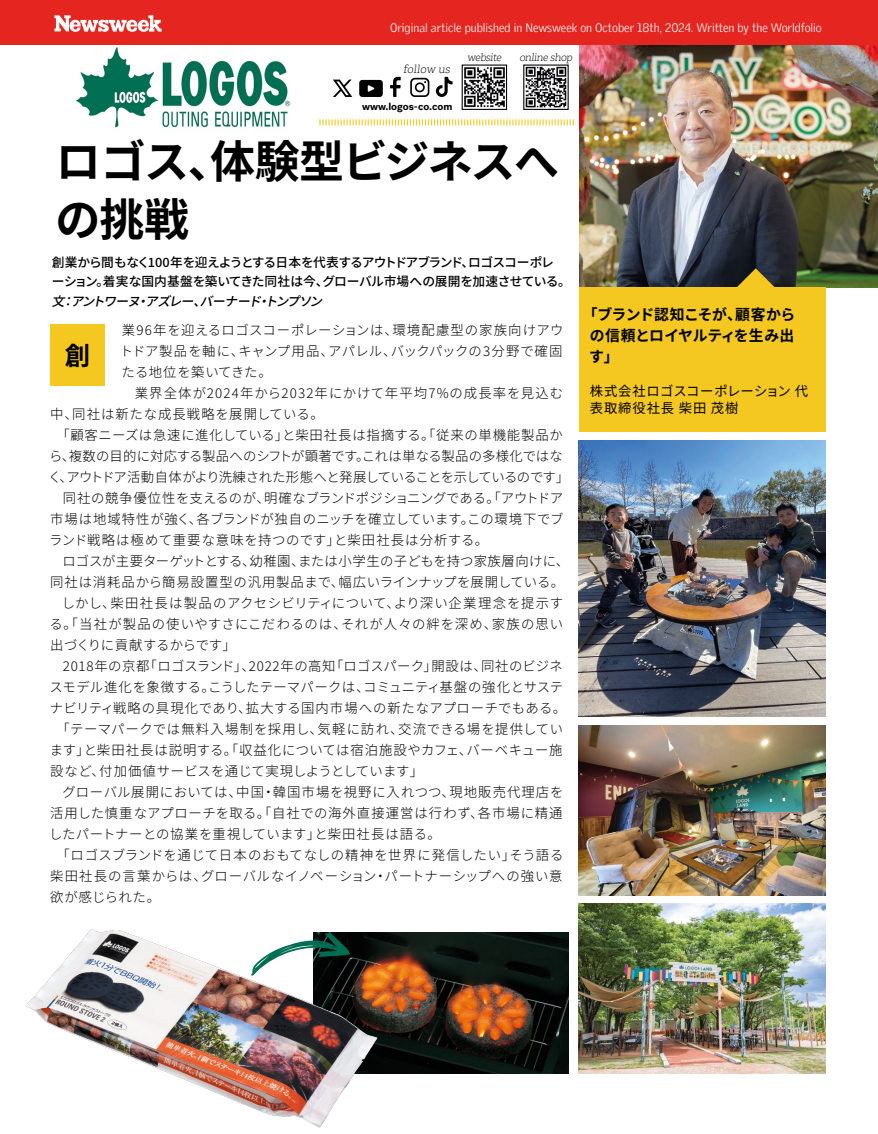
<style>
.page{position:relative;width:878px;height:1134px;background:#fff}
.page>*{position:absolute;margin:0;border:0;box-sizing:border-box;transform-origin:0 0}
.t1{font:700 45px/57px "Source Han Sans JP";letter-spacing:-.025em;color:#000}
.t2{font:700 25.5px "Source Han Sans JP";color:#000}
.t3{font:700 15px/21px "Source Han Sans JP";letter-spacing:-.015em;color:#000;text-align:justify}
.t4{font:300 13.5px/21px "Source Han Sans JP";letter-spacing:.035em;color:#000;text-align:justify}
.t5{font:300 13.5px "Source Han Sans JP";letter-spacing:.055em;color:#000}
.t6{font:300 13.5px "Source Han Sans JP";letter-spacing:.065em;color:#000}
.t7{font:300 13.5px "Source Han Sans JP";letter-spacing:.015em;color:#000}
.t8{font:300 13.5px "Source Han Sans JP";letter-spacing:-.035em;color:#000}
.t9{font:300 13.5px "Source Han Sans JP";letter-spacing:.005em;color:#000}
.t10{font:300 13.5px "Source Han Sans JP";color:#000}
.t11{font:300 13.5px "Source Han Sans JP";letter-spacing:.01em;color:#000}
.t12{font:300 13.5px "Source Han Sans JP";letter-spacing:.075em;color:#000}
.t13{font:300 13.5px "Source Han Sans JP";letter-spacing:.06em;color:#000}
.t14{font:300 13.5px "Source Han Sans JP";letter-spacing:.085em;color:#000}
.t15{font:13.5px/16.5px "Source Han Sans JP";letter-spacing:.055em;color:#000}
.t16{font:300 13.5px "Source Han Sans JP";letter-spacing:-.01em;color:#000}
.t17{font:500 12.75px/19.5px "Source Han Sans JP";letter-spacing:-.04em;color:#000}
.t18{font:italic 500 12.75px "Source Han Sans JP";color:#000}
.t19{font:300 12px "Griffith Gothic";color:#fff}
.t20{font:100 11.1px "Adelle";color:#000}
.t21{font:100 10.5px "Adelle";color:#000}
.t22{font:700 10.5px "Post Grotesk";color:#000}
</style>
<div class="page">
<img style="left:579px;top:45px;width:298px;height:242px">
<img style="left:75px;top:47px;width:216px;height:81px">
<div style="left:0;top:0;width:877px;height:45px;background:#e52520"></div>
<svg style="left:54px;top:15px;width:108px;height:17px"></svg>
<svg style="left:319px;top:119px;width:254px;height:6px"></svg>
<div style="left:579px;top:287px;width:246px;height:145px;background:#f4c821"></div>
<svg style="left:736px;top:268px;width:38px;height:19px"></svg>
<div style="left:50px;top:324px;width:55px;height:61px;background:#f4c821"></div>
<img style="left:578px;top:440px;width:247px;height:277px">
<img style="left:578px;top:725px;width:247px;height:170px">
<img style="left:578px;top:904px;width:247px;height:170px">
<img style="left:464px;top:933px;width:104px;height:141px">
<svg style="left:435px;top:77px;width:17px;height:20px"></svg>
<svg style="left:390px;top:77px;width:11px;height:20px"></svg>
<svg style="left:410px;top:78px;width:19px;height:19px"></svg>
<svg style="left:359px;top:80px;width:24px;height:17px"></svg>
<svg style="left:333px;top:80px;width:19px;height:17px"></svg>
<img style="left:26px;top:929px;width:438px;height:199px">
<svg style="left:251px;top:932px;width:99px;height:44px"></svg>
<img style="left:464px;top:67px;width:41px;height:41px">
<div style="left:461px;top:65px;width:46px;height:45px;border:1px solid #000"></div>
<img style="left:525px;top:67px;width:41px;height:41px">
<p class="t19" style="left:390px;top:20px;width:433px">Original article published in Newsweek on October 18th, 2024. Written by the Worldfolio</p>
<p class="t20" style="left:403px;top:62px;width:50px">follow us</p>
<p class="t22" style="left:362px;top:100px;width:92px">www.logos-co.com</p>
<p class="t21" style="left:467px;top:51px;width:38px">website</p>
<p class="t21" style="left:519px;top:51px;width:56px">online shop</p>
<h1 class="t1" style="left:55px;top:134px;width:505px">ロゴス、体験型ビジネスへの挑戦</h1>
<p class="t17" style="left:52px;top:253px;width:520px">創業から間もなく100年を迎えようとする日本を代表するアウトドアブランド、ロゴスコーポレ<br>ーション。着実な国内基盤を築いてきた同社は今、グローバル市場への展開を加速させている。</p>
<p class="t18" style="left:52px;top:294px;width:278px">文：アントワーヌ・アズレー、バーナード・トンプソン</p>
<p class="t4" style="left:120px;top:320px;width:445px">業96年を迎えるロゴスコーポレーションは、環境配慮型の家族向けアウトドア製品を軸に、キャンプ用品、アパレル、バックパックの3分野で確固たる地位を築いてきた。</p>
<p class="t14" style="left:135px;top:385px;width:430px">業界全体が2024年から2032年にかけて年平均7%の成長率を見込む</p>
<p class="t6" style="left:50px;top:406px;width:275px">中、同社は新たな成長戦略を展開している。</p>
<p class="t5" style="left:56px;top:427px;width:508px">「顧客ニーズは急速に進化している」と柴田社長は指摘する。「従来の単機能製品か</p>
<p class="t9" style="left:49px;top:448px;width:515px">ら、複数の目的に対応する製品へのシフトが顕著です。これは単なる製品の多様化ではな</p>
<p class="t8" style="left:48px;top:469px;width:522px">く、アウトドア活動自体がより洗練された形態へと発展していることを示しているのです」</p>
<p class="t10" style="left:63px;top:490px;width:501px">同社の競争優位性を支えるのが、明確なブランドポジショニングである。「アウトドア</p>
<p class="t4" style="left:50px;top:509px;width:515px">市場は地域特性が強く、各ブランドが独自のニッチを確立しています。この環境下でブ</p>
<p class="t6" style="left:49px;top:532px;width:440px">ランド戦略は極めて重要な意味を持つのです」と柴田社長は分析する。</p>
<p class="t11" style="left:63px;top:553px;width:508px">ロゴスが主要ターゲットとする、幼稚園、または小学生の子どもを持つ家族層向けに、</p>
<p class="t4" style="left:50px;top:572px;width:515px">同社は消耗品から簡易設置型の汎用製品まで、幅広いラインナップを展開している。</p>
<p class="t4" style="left:62px;top:593px;width:503px">しかし、柴田社長は製品のアクセシビリティについて、より深い企業理念を提示す</p>
<p class="t12" style="left:49px;top:616px;width:515px">る。「当社が製品の使いやすさにこだわるのは、それが人々の絆を深め、家族の思い</p>
<p class="t16" style="left:50px;top:637px;width:187px">出づくりに貢献するからです」</p>
<p class="t4" style="left:63px;top:656px;width:501px">2018年の京都「ロゴスランド」、2022年の高知「ロゴスパーク」開設は、同社のビジネ</p>
<p class="t7" style="left:49px;top:679px;width:515px">スモデル進化を象徴する。こうしたテーマパークは、コミュニティ基盤の強化とサステ</p>
<p class="t4" style="left:50px;top:698px;width:518px">ナビリティ戦略の具現化であり、拡大する国内市場への新たなアプローチでもある。</p>
<p class="t5" style="left:56px;top:721px;width:508px">「テーマパークでは無料入場制を採用し、気軽に訪れ、交流できる場を提供してい</p>
<p class="t4" style="left:50px;top:740px;width:514px">ます」と柴田社長は説明する。「収益化については宿泊施設やカフェ、バーベキュー施</p>
<p class="t7" style="left:50px;top:763px;width:374px">設など、付加価値サービスを通じて実現しようとしています」</p>
<p class="t6" style="left:63px;top:784px;width:502px">グローバル展開においては、中国・韓国市場を視野に入れつつ、現地販売代理店を</p>
<p class="t13" style="left:50px;top:805px;width:514px">活用した慎重なアプローチを取る。「自社での海外直接運営は行わず、各市場に精通</p>
<p class="t4" style="left:49px;top:824px;width:393px">したパートナーとの協業を重視しています」と柴田社長は語る。</p>
<p class="t4" style="left:56px;top:845px;width:508px">「ロゴスブランドを通じて日本のおもてなしの精神を世界に発信したい」そう語る</p>
<p class="t5" style="left:50px;top:868px;width:514px">柴田社長の言葉からは、グローバルなイノベーション・パートナーシップへの強い意</p>
<p class="t4" style="left:50px;top:887px;width:112px">欲が感じられた。</p>
<h2 class="t2" style="left:65px;top:341px;width:27px">創</h2>
<p class="t3" style="left:589px;top:304px;width:208px;text-indent:-6px">「ブランド認知こそが、顧客からの信頼とロイヤルティを生み出す」</p>
<p class="t15" style="left:590px;top:383px;width:220px">株式会社ロゴスコーポレーション 代表取締役社長 柴田 茂樹</p>
</div>
